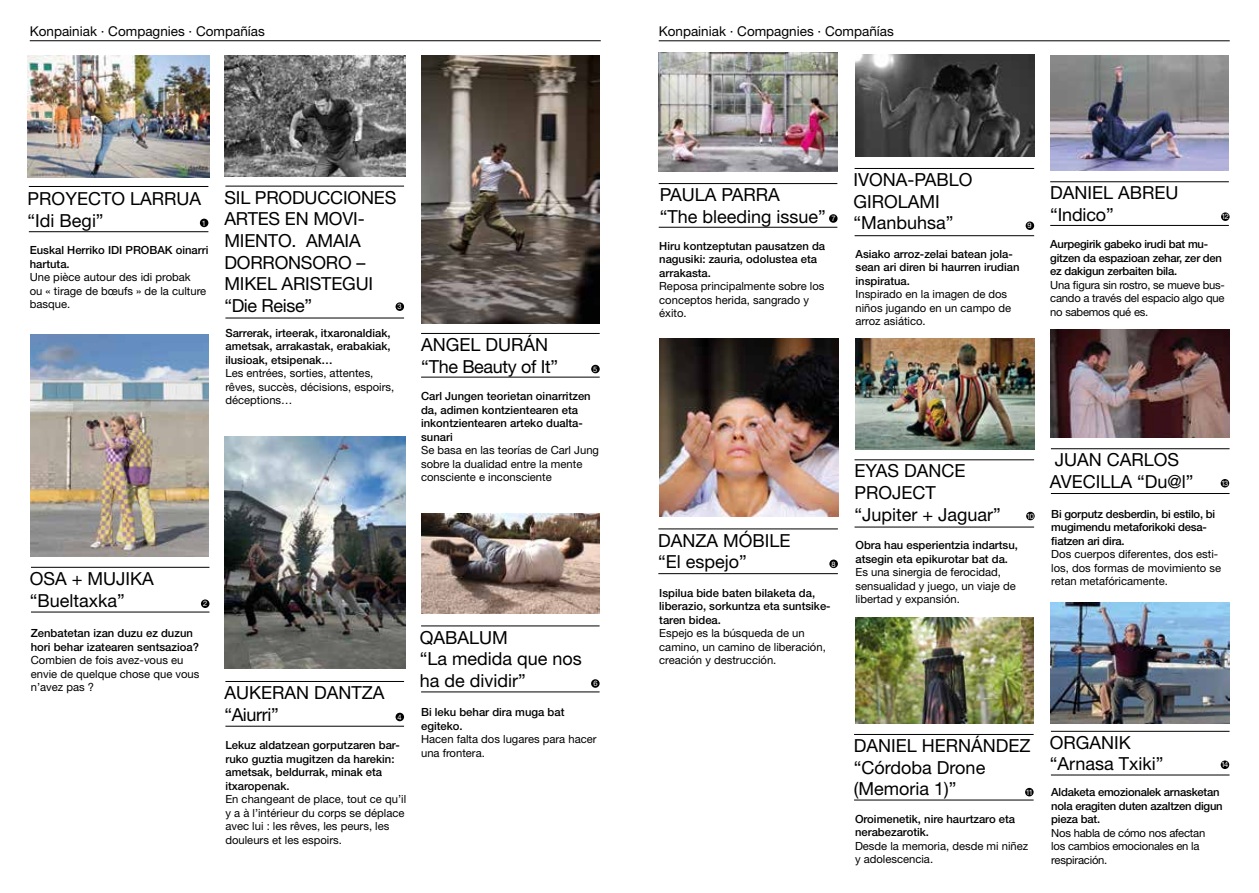
<style>
.page{position:relative;width:1259px;height:893px;background:#fff}
.page>*{position:absolute;margin:0;border:0;box-sizing:border-box;transform-origin:0 0}
.t1{font:18px/21.6px "Helvetica Neue LT Std";color:#000}
.t2{font:18px/21.6px "Helvetica Neue LT Std";letter-spacing:-.02em;color:#000}
.t3{font:13.5px "Helvetica Neue LT Std";color:#000}
.t4{font:11.25px/13.5px "Helvetica Neue LT Std";color:#000}
.t5{font:500 11.25px/13.5px "Helvetica Neue LT Std";color:#000}
.t6{font:500 11.25px/13.5px "Helvetica Neue LT Std";letter-spacing:-.02em;color:#000}
.t7{font:11.25px/13.5px "Helvetica Neue LT Std";letter-spacing:-.02em;color:#000}
.t8{font:7.5px "Helvetica Neue LT Std";letter-spacing:-.125em;color:#fff}
</style>
<div class="page">
<img style="left:224px;top:56px;width:181px;height:120px">
<img style="left:224px;top:436px;width:181px;height:232px">
<hr style="left:30px;top:40px;width:571px;height:1px;background:#000">
<hr style="left:225px;top:186px;width:179px;height:1px;background:#000">
<hr style="left:225px;top:681px;width:179px;height:1px;background:#000">
<hr style="left:225px;top:318px;width:179px;height:1px;background:#000">
<hr style="left:225px;top:726px;width:179px;height:1px;background:#000">
<hr style="left:29px;top:186px;width:179px;height:1px;background:#000">
<hr style="left:29px;top:231px;width:179px;height:1px;background:#000">
<img style="left:28px;top:56px;width:182px;height:121px">
<img style="left:30px;top:334px;width:179px;height:223px">
<hr style="left:31px;top:567px;width:178px;height:1px;background:#000">
<hr style="left:31px;top:612px;width:178px;height:1px;background:#000">
<hr style="left:421px;top:333px;width:179px;height:1px;background:#000">
<hr style="left:421px;top:377px;width:179px;height:1px;background:#000">
<img style="left:421px;top:56px;width:179px;height:268px">
<img style="left:421px;top:513px;width:178px;height:101px">
<hr style="left:421px;top:626px;width:178px;height:1px;background:#000">
<hr style="left:421px;top:692px;width:178px;height:1px;background:#000">
<div style="left:200px;top:219px;width:8px;height:8px;background:#000;border-radius:50%"></div>
<div style="left:395px;top:302px;width:9px;height:9px;background:#000;border-radius:50%"></div>
<div style="left:395px;top:713px;width:9px;height:8px;background:#000;border-radius:50%"></div>
<div style="left:591px;top:679px;width:8px;height:9px;background:#000;border-radius:50%"></div>
<div style="left:591px;top:365px;width:9px;height:8px;background:#000;border-radius:50%"></div>
<div style="left:201px;top:599px;width:8px;height:9px;background:#000;border-radius:50%"></div>
<hr style="left:659px;top:40px;width:570px;height:1px;background:#000">
<hr style="left:1050px;top:181px;width:178px;height:1px;background:#000">
<hr style="left:1050px;top:225px;width:178px;height:1px;background:#000">
<img style="left:659px;top:338px;width:179px;height:179px">
<hr style="left:658px;top:529px;width:180px;height:1px;background:#000">
<hr style="left:658px;top:573px;width:180px;height:1px;background:#000">
<hr style="left:854px;top:460px;width:180px;height:1px;background:#000">
<hr style="left:854px;top:168px;width:180px;height:1px;background:#000">
<hr style="left:854px;top:527px;width:180px;height:1px;background:#000">
<hr style="left:854px;top:235px;width:180px;height:1px;background:#000">
<img style="left:855px;top:338px;width:179px;height:111px">
<img style="left:855px;top:54px;width:179px;height:103px">
<img style="left:1051px;top:330px;width:178px;height:108px">
<img style="left:1051px;top:602px;width:178px;height:122px">
<hr style="left:1051px;top:448px;width:178px;height:1px;background:#000">
<hr style="left:1051px;top:731px;width:178px;height:1px;background:#000">
<hr style="left:1051px;top:493px;width:178px;height:1px;background:#000">
<hr style="left:1051px;top:775px;width:178px;height:1px;background:#000">
<div style="left:829px;top:560px;width:9px;height:8px;background:#000;border-radius:50%"></div>
<div style="left:1025px;top:221px;width:9px;height:9px;background:#000;border-radius:50%"></div>
<div style="left:1220px;top:479px;width:9px;height:8px;background:#000;border-radius:50%"></div>
<div style="left:1220px;top:760px;width:9px;height:9px;background:#000;border-radius:50%"></div>
<div style="left:1026px;top:512px;width:8px;height:8px;background:#000;border-radius:50%"></div>
<img style="left:658px;top:53px;width:179px;height:119px">
<hr style="left:659px;top:183px;width:178px;height:1px;background:#000">
<hr style="left:659px;top:227px;width:178px;height:1px;background:#000">
<div style="left:829px;top:214px;width:8px;height:9px;background:#000;border-radius:50%"></div>
<img style="left:1050px;top:55px;width:178px;height:116px">
<img style="left:855px;top:618px;width:178px;height:106px">
<hr style="left:854px;top:734px;width:179px;height:1px;background:#000">
<hr style="left:854px;top:800px;width:179px;height:1px;background:#000">
<div style="left:1025px;top:788px;width:8px;height:8px;background:#000;border-radius:50%"></div>
<div style="left:1221px;top:212px;width:8px;height:9px;background:#000;border-radius:50%"></div>
<p class="t3" style="left:30px;top:24px;width:237px">Konpainiak · Compagnies · Compañías</p>
<h1 class="t1" style="left:28px;top:188px;width:175px">PROYECTO LARRUA “Idi Begi”</h1>
<p class="t5" style="left:30px;top:244px;width:180px">Euskal Herriko IDI PROBAK oinarri hartuta.</p>
<p class="t4" style="left:30px;top:271px;width:178px">Une pièce autour des idi probak<br>ou « tirage de bœufs » de la culture basque.</p>
<p class="t8" style="left:202px;top:218px;width:6px">1</p>
<h1 class="t1" style="left:224px;top:186px;width:173px">SIL PRODUCCIONES<br>ARTES EN MOVI-<br>MIENTO. AMAIA<br>DORRONSORO –<br>MIKEL ARISTEGUI “Die Reise”</h1>
<p class="t8" style="left:397px;top:302px;width:6px">3</p>
<p class="t5" style="left:225px;top:326px;width:167px;text-align:justify">Sarrerak, irteerak, itxaronaldiak, ametsak, arrakastak, erabakiak, ilusioak, etsipenak…</p>
<p class="t4" style="left:225px;top:366px;width:170px">Les entrées, sorties, attentes, rêves, succès, décisions, espoirs, déceptions…</p>
<h1 class="t2" style="left:421px;top:334px;width:138px">ANGEL DURÁN “The Beauty of It”</h1>
<p class="t5" style="left:421px;top:389px;width:171px">Carl Jungen teorietan oinarritzen da, adimen kontzientearen eta inkontzientearen arteko dualta&shy;sunari</p>
<p class="t4" style="left:421px;top:443px;width:179px">Se basa en las teorías de Carl Jung sobre la dualidad entre la mente consciente e inconsciente</p>
<p class="t8" style="left:593px;top:365px;width:6px">5</p>
<h1 class="t1" style="left:30px;top:567px;width:126px">OSA + MUJIKA “Bueltaxka”</h1>
<p class="t5" style="left:31px;top:626px;width:170px">Zenbatetan izan duzu ez duzun hori behar izatearen sentsazioa?</p>
<p class="t4" style="left:31px;top:653px;width:170px">Combien de fois avez-vous eu envie de quelque chose que vous n’avez pas ?</p>
<p class="t8" style="left:203px;top:599px;width:6px">2</p>
<h1 class="t1" style="left:224px;top:682px;width:161px">AUKERAN DANTZA “Aiurri”</h1>
<p class="t8" style="left:397px;top:712px;width:6px">4</p>
<p class="t5" style="left:225px;top:738px;width:176px">Lekuz aldatzean gorputzaren bar&shy;ruko guztia mugitzen da harekin: ametsak, beldurrak, minak eta itxaropenak.</p>
<p class="t4" style="left:225px;top:792px;width:182px">En changeant de place, tout ce qu’il y a à l’intérieur du corps se déplace avec lui : les rêves, les peurs, les douleurs et les espoirs.</p>
<h1 class="t1" style="left:420px;top:626px;width:164px">QABALUM<br>“La medida que nos ha de dividir”</h1>
<p class="t5" style="left:421px;top:705px;width:145px">Bi leku behar dira muga bat egiteko.</p>
<p class="t4" style="left:421px;top:732px;width:177px">Hacen falta dos lugares para hacer una frontera.</p>
<p class="t8" style="left:593px;top:679px;width:6px">6</p>
<p class="t3" style="left:659px;top:24px;width:237px">Konpainiak · Compagnies · Compañías</p>
<h1 class="t1" style="left:660px;top:184px;width:168px">PAULA PARRA<br>“The bleeding issue”</h1>
<p class="t5" style="left:659px;top:239px;width:167px">Hiru kontzeptutan pausatzen da nagusiki: zauria, odolustea eta arrakasta.</p>
<p class="t4" style="left:659px;top:279px;width:167px">Reposa principalmente sobre los conceptos herida, sangrado y éxito.</p>
<p class="t8" style="left:831px;top:214px;width:6px">7</p>
<h1 class="t1" style="left:853px;top:169px;width:121px">IVONA-PABLO<br>GIROLAMI “Manbuhsa”</h1>
<p class="t5" style="left:855px;top:247px;width:166px">Asiako arroz-zelai batean jola&shy;sean ari diren bi haurren irudian inspiratua.</p>
<p class="t4" style="left:855px;top:287px;width:157px">Inspirado en la imagen de dos niños jugando en un campo de arroz asiático.</p>
<p class="t8" style="left:1027px;top:221px;width:6px">9</p>
<h1 class="t1" style="left:1050px;top:182px;width:130px">DANIEL ABREU “Indico”</h1>
<p class="t8" style="left:1221px;top:212px;width:9px">12</p>
<p class="t6" style="left:1050px;top:237px;width:173px">Aurpegirik gabeko irudi bat mu&shy;gitzen da espazioan zehar, zer den ez dakigun zerbaiten bila.</p>
<p class="t4" style="left:1050px;top:278px;width:176px;text-align:justify">Una figura sin rostro, se mueve bus&shy;cando a través del espacio algo que no sabemos qué es.</p>
<h1 class="t1" style="left:658px;top:529px;width:134px">DANZA MÓBILE “El espejo”</h1>
<p class="t5" style="left:659px;top:586px;width:173px">Ispilua bide baten bilaketa da, liberazio, sorkuntza eta suntsike&shy;taren bidea.</p>
<p class="t4" style="left:659px;top:626px;width:168px">Espejo es la búsqueda de un camino, un camino de liberación, creación y destrucción.</p>
<p class="t8" style="left:831px;top:559px;width:6px">8</p>
<h1 class="t1" style="left:854px;top:460px;width:148px">EYAS DANCE<br>PROJECT “Jupiter + Jaguar”</h1>
<p class="t5" style="left:855px;top:538px;width:164px">Obra hau esperientzia indartsu, atsegin eta epikurotar bat da.</p>
<p class="t4" style="left:855px;top:565px;width:162px">Es una sinergia de ferocidad, sensualidad y juego, un viaje de libertad y expansión.</p>
<p class="t8" style="left:1026px;top:512px;width:9px">10</p>
<h1 class="t1" style="left:1050px;top:449px;width:145px">JUAN CARLOS<br>AVECILLA “Du@l”</h1>
<p class="t8" style="left:1221px;top:479px;width:9px">13</p>
<p class="t6" style="left:1051px;top:507px;width:165px">Bi gorputz desberdin, bi estilo, bi mugimendu metaforikoki desa&shy;fiatzen ari dira.</p>
<p class="t4" style="left:1051px;top:547px;width:171px">Dos cuerpos diferentes, dos esti&shy;los, dos formas de movimiento se retan metafóricamente.</p>
<h1 class="t1" style="left:854px;top:735px;width:178px">DANIEL HERNÁNDEZ “Córdoba Drone (Memoria 1)”</h1>
<p class="t5" style="left:855px;top:812px;width:162px">Oroimenetik, nire haurtzaro eta nerabezarotik.</p>
<p class="t4" style="left:855px;top:839px;width:175px">Desde la memoria, desde mi niñez y adolescencia.</p>
<p class="t8" style="left:1025px;top:788px;width:9px">11</p>
<h1 class="t1" style="left:1050px;top:731px;width:115px">ORGANIK “Arnasa Txiki”</h1>
<p class="t8" style="left:1221px;top:760px;width:9px">14</p>
<p class="t6" style="left:1051px;top:785px;width:173px">Aldaketa emozionalek arnasketan nola eragiten duten azaltzen digun pieza bat.</p>
<p class="t7" style="left:1051px;top:826px;width:155px">Nos habla de cómo nos afectan los cambios emocionales en la respiración.</p>
</div>
